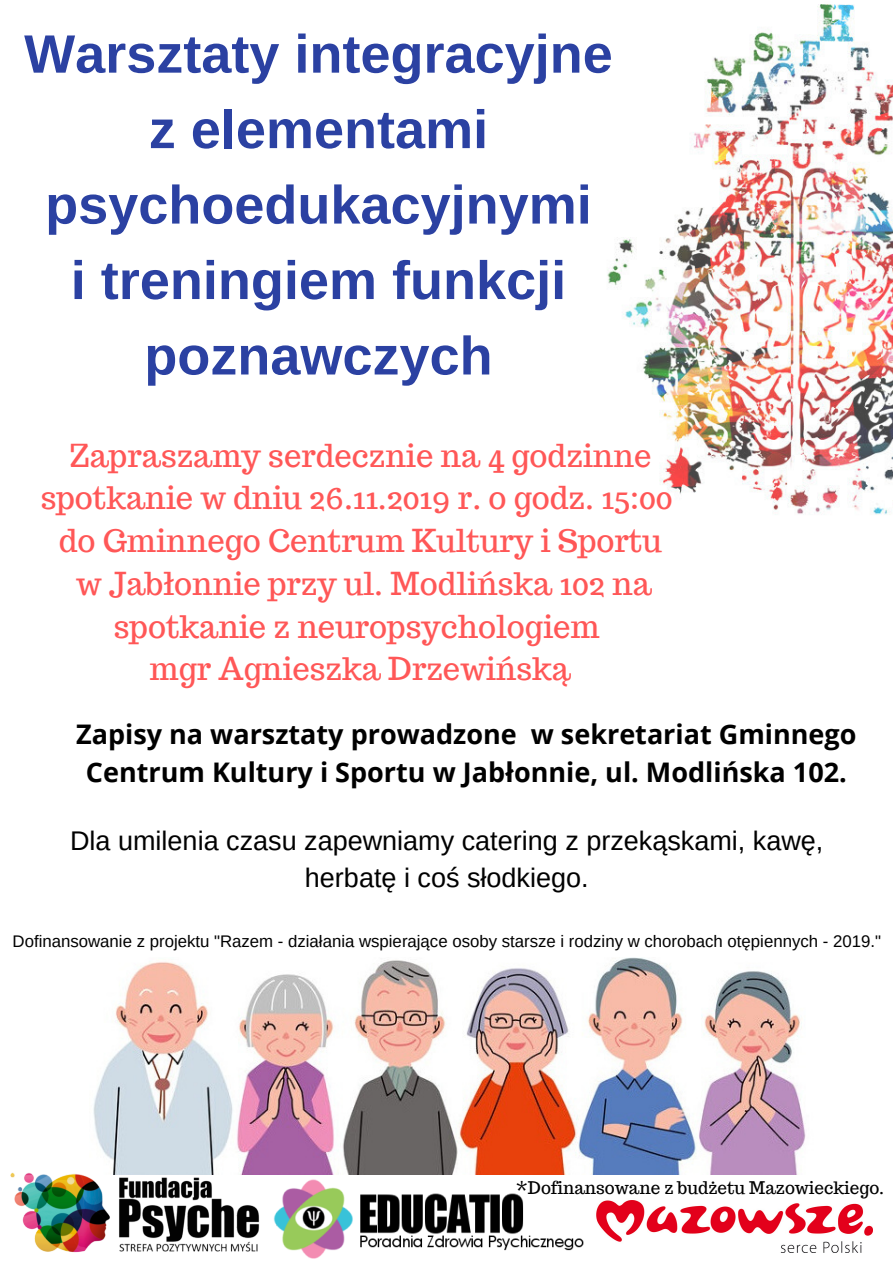
<style>
.page{position:relative;width:893px;height:1263px;background:#fff}
.page>*{position:absolute;margin:0;border:0;box-sizing:border-box;transform-origin:0 0}
.t1{font:700 54px/75.4px "Arimo";color:#2b41a2;text-align:center}
.t2{font:30.97px/42.8px "Trocchi";color:#ff5757;text-align:center}
.t3{font:700 27px/37.7px "Open Sans";color:#000;text-align:center}
.t4{font:27px/36.9px "Arimo";color:#000;text-align:center}
.t5{font:17.1px "Trocchi";color:#000}
.t6{font:16.8px "Arimo";color:#000}
</style>
<div class="page">
<img style="left:607px;top:4px;width:286px;height:511px">
<img style="left:10px;top:1172px;width:584px;height:87px">
<img style="left:596px;top:1200px;width:276px;height:52px">
<img style="left:89px;top:957px;width:717px;height:217px">
<h1 class="t1" style="left:24px;top:16px;width:590px">Warsztaty integracyjne z elementami psychoedukacyjnymi<br>i treningiem funkcji poznawczych</h1>
<p class="t2" style="left:41px;top:434px;width:633px">Zapraszamy serdecznie na 4 godzinne spotkanie w dniu 26.11.2019 r. o godz. 15:00 do Gminnego Centrum Kultury i Sportu w Jabłonnie przy ul. Modlińska 102 na spotkanie z neuropsychologiem<br>mgr Agnieszka Drzewińską</p>
<p class="t3" style="left:76px;top:715px;width:782px">Zapisy na warsztaty prowadzone w sekretariat Gminnego<br>Centrum Kultury i Sportu w Jabłonnie, ul. Modlińska 102.</p>
<p class="t4" style="left:70px;top:822px;width:755px">Dla umilenia czasu zapewniamy catering z przekąskami, kawę, herbatę i coś słodkiego.</p>
<p class="t6" style="left:13px;top:932px;width:870px">Dofinansowanie z projektu "Razem - działania wspierające osoby starsze i rodziny w chorobach otępiennych - 2019."</p>
<p class="t5" style="left:516px;top:1176px;width:370px">*Dofinansowane z budżetu Mazowieckiego.</p>
</div>
